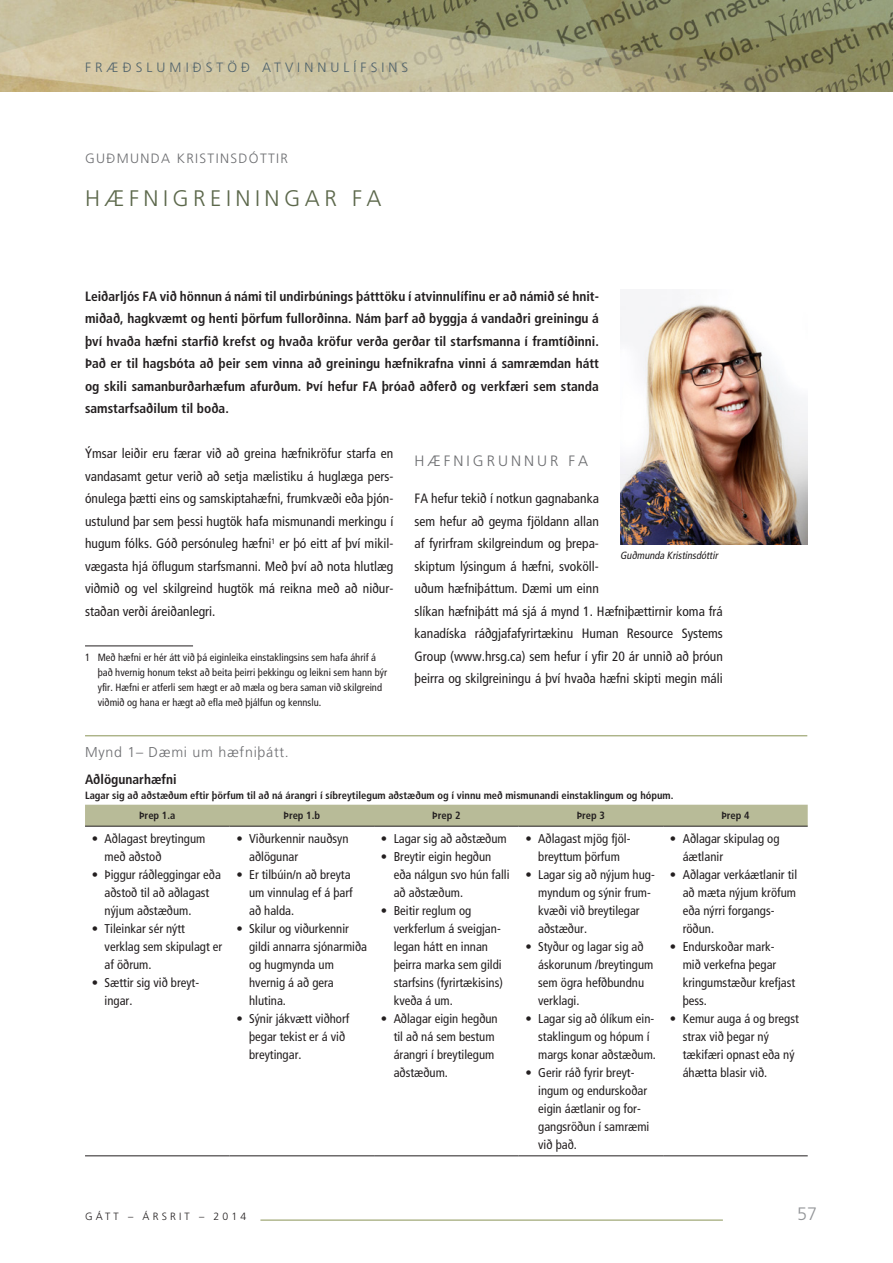
<style>
.page{position:relative;width:893px;height:1263px;background:#fff}
.page>*{position:absolute;margin:0;border:0;box-sizing:border-box;transform-origin:0 0}
.t1{font:300 22.5px "Frutiger";letter-spacing:.2em;color:#5c684b}
.t2{font:300 18px "Frutiger LT Std";color:#939598}
.t3{font:300 15px "Frutiger";letter-spacing:.2em;color:#6c6d70}
.t4{font:300 14.25px "Frutiger";letter-spacing:.05em;color:#6c6d70}
.t5{font:condensed 13.5px/22.5px "Frutiger";color:#231f20;text-align:justify}
.t6{font:700 condensed 13.5px/22.5px "Frutiger";color:#231f20;text-align:justify}
.t7{font:300 13.5px "Frutiger LT Std";letter-spacing:.3em;color:#50636c}
.t8{font:300 13.5px "Frutiger LT Std";letter-spacing:.1em;color:#6c6d70}
.t9{font:condensed 12.75px/18px "Frutiger";color:#231f20}
.t10{font:condensed 10.5px/15px "Frutiger";color:#231f20}
.t11{font:700 condensed 10.5px/20.7px "Frutiger";color:#231f20}
.t12{font:italic condensed 10.5px "Frutiger";color:#231f20}
.t13{font:300 10.5px "Frutiger LT Std";letter-spacing:.3em;color:#231f20}
</style>
<div class="page">
<hr style="left:260px;top:1220px;width:463px;height:1px;background:#899356">
<img style="left:0;top:0;width:893px;height:92px">
<hr style="left:85px;top:645px;width:108px;height:1px;background:#231f20">
<img style="left:620px;top:294px;width:187px;height:251px">
<hr style="left:85px;top:735px;width:722px;height:1px;background:#899356">
<div style="left:85px;top:805px;width:723px;height:21px;background:#b8bb98"></div>
<hr style="left:85px;top:1155px;width:145px;height:1px;background:#231f20">
<hr style="left:230px;top:1155px;width:144px;height:1px;background:#231f20">
<hr style="left:374px;top:1155px;width:145px;height:1px;background:#231f20">
<hr style="left:519px;top:1155px;width:144px;height:1px;background:#231f20">
<hr style="left:85px;top:826px;width:145px;height:1px;background:#231f20">
<hr style="left:230px;top:826px;width:144px;height:1px;background:#231f20">
<hr style="left:374px;top:826px;width:145px;height:1px;background:#231f20">
<hr style="left:519px;top:826px;width:144px;height:1px;background:#231f20">
<hr style="left:663px;top:826px;width:145px;height:1px;background:#231f20">
<hr style="left:663px;top:1155px;width:145px;height:1px;background:#231f20">
<p class="t7" style="left:85px;top:60px;width:323px">FR ÆÐS LUMI ÐST ÖÐ ATVI NNULÍFSI NS</p>
<p class="t8" style="left:85px;top:151px;width:12px">GUÐMUN</p>
<p class="t8" style="left:151px;top:151px;width:139px">DA KRISTINSDÓTTIR</p>
<h1 class="t1" style="left:85px;top:185px;width:298px">HÆFNIGRE ININGAR FA</h1>
<p class="t6" style="left:85px;top:285px;width:515px">Leiðarljós FA við hönnun á námi til undirbúnings þátttöku í atvinnulífinu er að námið sé hnit&shy;miðað, hagkvæmt og henti þörfum fullorðinna. Nám þarf að byggja á vandaðri greiningu á því hvaða hæfni starfið krefst og hvaða kröfur verða gerðar til starfsmanna í framtíðinni.<br>Það er til hagsbóta að þeir sem vinna að greiningu hæfnikrafna vinni á samræmdan hátt og skili samanburðarhæfum afurðum. Því hefur FA þróað aðferð og verkfæri sem standa samstarfsaðilum til boða.</p>
<p class="t5" style="left:85px;top:442px;width:310px">Ýmsar leiðir eru færar við að greina hæfnikröfur starfa en vandasamt getur verið að setja mælistiku á huglæga pers&shy;ónulega þætti eins og samskiptahæfni, frumkvæði eða þjón&shy;ustulund þar sem þessi hugtök hafa mismunandi merkingu í hugum fólks. Góð persónuleg hæfni<sup>1</sup> er þó eitt af því mikil&shy;vægasta hjá öflugum starfsmanni. Með því að nota hlutlæg viðmið og vel skilgreind hugtök má reikna með að niður&shy;staðan verði áreiðanlegri.</p>
<p class="t10" style="left:98px;top:650px;width:291px;text-indent:-13px">1 Með hæfni er hér átt við þá eiginleika einstaklingsins sem hafa áhrif á það hvernig honum tekst að beita þeirri þekkingu og leikni sem hann býr yfir. Hæfni er atferli sem hægt er að mæla og bera saman við skilgreind viðmið og hana er hægt að efla með þjálfun og kennslu.</p>
<p class="t3" style="left:415px;top:452px;width:175px">HÆFNIGRUNNUR FA</p>
<p class="t5" style="left:415px;top:487px;width:310px;text-align:left">FA hefur tekið í notkun gagnabanka<br>sem hefur að geyma fjöldann allan<br>af fyrirfram skilgreindum og þrepa-<br>skiptum lýsingum á hæfni, svoköll-<br>uðum hæfniþáttum. Dæmi um einn<br>slíkan hæfniþátt má sjá á mynd 1. Hæfniþættirnir koma frá kanadíska ráðgjafafyrirtækinu Human Resource Systems Group (www.hrsg.ca) sem hefur í yfir 20 ár unnið að þróun þeirra og skilgreiningu á því hvaða hæfni skipti megin máli</p>
<p class="t12" style="left:620px;top:549px;width:101px">Guðmunda Kristinsdóttir</p>
<p class="t4" style="left:85px;top:744px;width:205px">Mynd 1– Dæmi um hæfniþátt.</p>
<p class="t6" style="left:85px;top:768px;width:93px">Aðlögunarhæfni</p>
<p class="t11" style="left:139px;top:785px;width:536px;text-indent:-54px">Lagar sig að aðstæðum eftir þörfum til að ná árangri í síbreytilegum aðstæðum og í vinnu með mismunandi einstaklingum og hópum.<br>Þrep 1.a</p>
<p class="t11" style="left:284px;top:805px;width:38px">Þrep 1.b</p>
<p class="t11" style="left:432px;top:805px;width:30px">Þrep 2</p>
<p class="t11" style="left:577px;top:805px;width:30px">Þrep 3</p>
<p class="t11" style="left:721px;top:805px;width:30px">Þrep 4</p>
<p class="t9" style="left:105px;top:830px;width:102px;text-indent:-13px">• Aðlagast breytingum með aðstoð</p>
<p class="t9" style="left:105px;top:866px;width:118px;text-indent:-13px">• Þiggur ráðleggingar eða aðstoð til að aðlagast nýjum aðstæðum.</p>
<p class="t9" style="left:105px;top:920px;width:119px;text-indent:-13px">• Tileinkar sér nýtt verklag sem skipulagt er af öðrum.</p>
<p class="t9" style="left:105px;top:974px;width:96px;text-indent:-13px">• Sættir sig við breyt&shy;ingar.</p>
<p class="t9" style="left:249px;top:830px;width:101px;text-indent:-13px">• Viðurkennir nauðsyn aðlögunar</p>
<p class="t9" style="left:249px;top:866px;width:105px;text-indent:-13px">• Er tilbúin/n að breyta um vinnulag ef á þarf að halda.</p>
<p class="t9" style="left:249px;top:920px;width:120px;text-indent:-13px">• Skilur og viðurkennir gildi annarra sjónarmiða og hugmynda um hvernig á að gera hlutina.</p>
<p class="t9" style="left:249px;top:1010px;width:102px;text-indent:-13px">• Sýnir jákvætt viðhorf þegar tekist er á við breytingar.</p>
<p class="t9" style="left:381px;top:830px;width:127px">• Lagar sig að aðstæðum</p>
<p class="t9" style="left:394px;top:848px;width:117px;text-indent:-13px">• Breytir eigin hegðun eða nálgun svo hún falli að aðstæðum.</p>
<p class="t9" style="left:394px;top:902px;width:111px;text-indent:-13px">• Beitir reglum og verkferlum á sveigjan&shy;legan hátt en innan þeirra marka sem gildi starfsins (fyrirtækisins) kveða á um.</p>
<p class="t9" style="left:394px;top:1010px;width:106px;text-indent:-13px">• Aðlagar eigin hegðun til að ná sem bestum árangri í breytilegum aðstæðum.</p>
<p class="t9" style="left:525px;top:830px;width:107px;text-align:center">• Aðlagast mjög fjöl&shy;breyttum þörfum</p>
<p class="t9" style="left:538px;top:866px;width:118px;text-indent:-13px">• Lagar sig að nýjum hug&shy;myndum og sýnir frum&shy;kvæði við breytilegar aðstæður.</p>
<p class="t9" style="left:538px;top:938px;width:117px;text-indent:-13px">• Styður og lagar sig að áskorunum /breytingum sem ögra hefðbundnu verklagi.</p>
<p class="t9" style="left:538px;top:1010px;width:119px;text-indent:-13px">• Lagar sig að ólíkum ein&shy;staklingum og hópum í margs konar aðstæðum.</p>
<p class="t9" style="left:538px;top:1064px;width:113px;text-indent:-13px">• Gerir ráð fyrir breyt&shy;ingum og endurskoðar eigin áætlanir og for&shy;gangsröðun í samræmi við það.</p>
<p class="t9" style="left:683px;top:830px;width:98px;text-indent:-13px">• Aðlagar skipulag og áætlanir</p>
<p class="t9" style="left:683px;top:866px;width:116px;text-indent:-13px">• Aðlagar verkáætlanir til að mæta nýjum kröfum eða nýrri forgangs&shy;röðun.</p>
<p class="t9" style="left:683px;top:938px;width:114px;text-indent:-13px">• Endurskoðar mark&shy;mið verkefna þegar kringumstæður krefjast þess.</p>
<p class="t9" style="left:683px;top:1010px;width:118px;text-indent:-13px">• Kemur auga á og bregst strax við þegar ný tækifæri opnast eða ný áhætta blasir við.</p>
<p class="t13" style="left:85px;top:1211px;width:163px">GÁTT – ÁRSRIT – 2014</p>
<h2 class="t2" style="left:797px;top:1204px;width:22px">57</h2>
</div>
